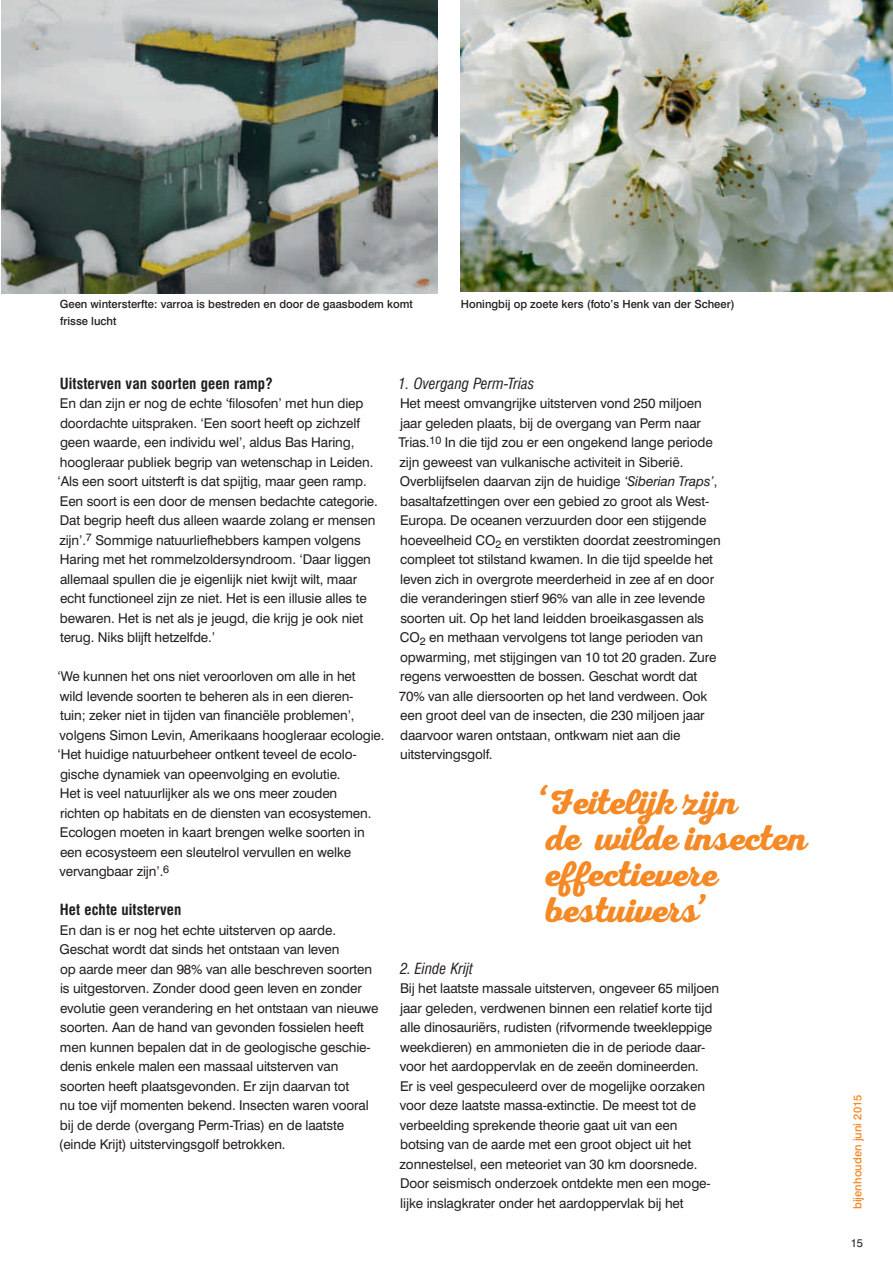
<style>
.page{position:relative;width:893px;height:1263px;background:#fff}
.page>*{position:absolute;margin:0;border:0;box-sizing:border-box;transform-origin:0 0}
.t1{font:36px/36px "Nexa Rust Script B 00";letter-spacing:-.01em;color:#f48925}
.t2{font:700 condensed 15px "Swiss 721 BT";letter-spacing:.005em;color:#231f20}
.t3{font:italic condensed 15px "Swiss 721 BT";letter-spacing:.005em;color:#231f20}
.t4{font:13.5px/19.5px "Swiss 721 BT";letter-spacing:-.01em;color:#231f20}
.t5{font:500 11.25px/16.5px "Swiss 721 BT";color:#231f20}
.t6{font:500 11.25px "Swiss 721 BT";color:#f48925}
.t7{font:11.25px "Swiss 721 BT";color:#231f20}
.s1{font-style:italic}
</style>
<div class="page">
<img style="left:1px;top:0;width:437px;height:293px">
<img style="left:460px;top:0;width:433px;height:291px">
<p class="t5" style="left:60px;top:296px;width:355px">Geen wintersterfte: varroa is bestreden en door de gaasbodem komt frisse lucht</p>
<p class="t5" style="left:461px;top:296px;width:275px">Honingbij op zoete kers (foto’s Henk van der Scheer)</p>
<p class="t2" style="left:60px;top:374px;width:214px">Uitsterven van soorten geen ramp?</p>
<p class="t4" style="left:57px;top:393px;width:322px">En dan zijn er nog de echte ‘filosofen’ met hun diep doordachte uitspraken. ‘Een soort heeft op zichzelf geen waarde, een individu wel’, aldus Bas Haring, hoogleraar publiek begrip van wetenschap in Leiden. ‘Als een soort uitsterft is dat spijtig, maar geen ramp.<br>Een soort is een door de mensen bedachte categorie.<br>Dat begrip heeft dus alleen waarde zolang er mensen zijn’.<sup>7</sup> Sommige natuurliefhebbers kampen volgens Haring met het rommelzoldersyndroom. ‘Daar liggen allemaal spullen die je eigenlijk niet kwijt wilt, maar echt functioneel zijn ze niet. Het is een illusie alles te bewaren. Het is net als je jeugd, die krijg je ook niet terug. Niks blijft hetzelfde.’</p>
<p class="t4" style="left:57px;top:666px;width:329px">‘We kunnen het ons niet veroorloven om alle in het<br>wild levende soorten te beheren als in een dieren--<br>tuin; zeker niet in tijden van financiële problemen’, volgens Simon Levin, Amerikaans hoogleraar ecologie. ‘Het huidige natuurbeheer ontkent teveel de ecolo&shy;gische dynamiek van opeenvolging en evolutie.<br>Het is veel natuurlijker als we ons meer zouden<br>richten op habitats en de diensten van ecosystemen.<br>Ecologen moeten in kaart brengen welke soorten in een ecosysteem een sleutelrol vervullen en welke vervangbaar zijn’.<sup>6</sup></p>
<p class="t2" style="left:60px;top:901px;width:123px">Het echte uitsterven</p>
<p class="t4" style="left:59px;top:920px;width:321px">En dan is er nog het echte uitsterven op aarde.<br>Geschat wordt dat sinds het ontstaan van leven<br>op aarde meer dan 98% van alle beschreven soorten is uitgestorven. Zonder dood geen leven en zonder evolutie geen verandering en het ontstaan van nieuwe soorten. Aan de hand van gevonden fossielen heeft men kunnen bepalen dat in de geologische geschie&shy;denis enkele malen een massaal uitsterven van soorten heeft plaatsgevonden. Er zijn daarvan tot<br>nu toe vijf momenten bekend. Insecten waren vooral bij de derde (overgang Perm-Trias) en de laatste (einde Krijt) uitstervingsgolf betrokken.</p>
<p class="t3" style="left:398px;top:374px;width:138px">1. Overgang Perm-Trias</p>
<p class="t4" style="left:398px;top:393px;width:324px">Het meest omvangrijke uitsterven vond 250 miljoen jaar geleden plaats, bij de overgang van Perm naar Trias.<sup>10</sup> In die tijd zou er een ongekend lange periode zijn geweest van vulkanische activiteit in Siberië.<br>Overblijfselen daarvan zijn de huidige <span class="s1">‘Siberian Traps’</span>, basaltafzettingen over een gebied zo groot als West-Europa. De oceanen verzuurden door een stijgende hoeveelheid CO<sub>2</sub> en verstikten doordat zeestromingen compleet tot stilstand kwamen. In die tijd speelde het leven zich in overgrote meerderheid in zee af en door die veranderingen stierf 96% van alle in zee levende soorten uit. Op het land leidden broeikasgassen als CO<sub>2</sub> en methaan vervolgens tot lange perioden van opwarming, met stijgingen van 10 tot 20 graden. Zure regens verwoestten de bossen. Geschat wordt dat 70% van alle diersoorten op het land verdween. Ook een groot deel van de insecten, die 230 miljoen jaar daarvoor waren ontstaan, ontkwam niet aan die uitstervingsgolf.</p>
<h1 class="t1" style="left:538px;top:784px;width:270px">‘Feitelijk zijn<br>de wilde insecten effectievere bestuivers’</h1>
<p class="t3" style="left:400px;top:959px;width:75px">2. Einde Krijt</p>
<p class="t4" style="left:400px;top:978px;width:321px">Bij het laatste massale uitsterven, ongeveer 65 miljoen jaar geleden, verdwenen binnen een relatief korte tijd alle dinosauriërs, rudisten (rifvormende tweekleppige weekdieren) en ammonieten die in de periode daar-- voor het aardoppervlak en de zeeën domineerden.<br>Er is veel gespeculeerd over de mogelijke oorzaken voor deze laatste massa-extinctie. De meest tot de verbeelding sprekende theorie gaat uit van een botsing van de aarde met een groot object uit het zonnestelsel, een meteoriet van 30 km doorsnede.<br>Door seismisch onderzoek ontdekte men een moge&shy;lijke inslagkrater onder het aardoppervlak bij het</p>
<p class="t6" style="left:851px;top:1209px;width:116px;rotate:-90deg">bijenhouden juni 2015</p>
<p class="t7" style="left:851px;top:1236px;width:14px">15</p>
</div>
